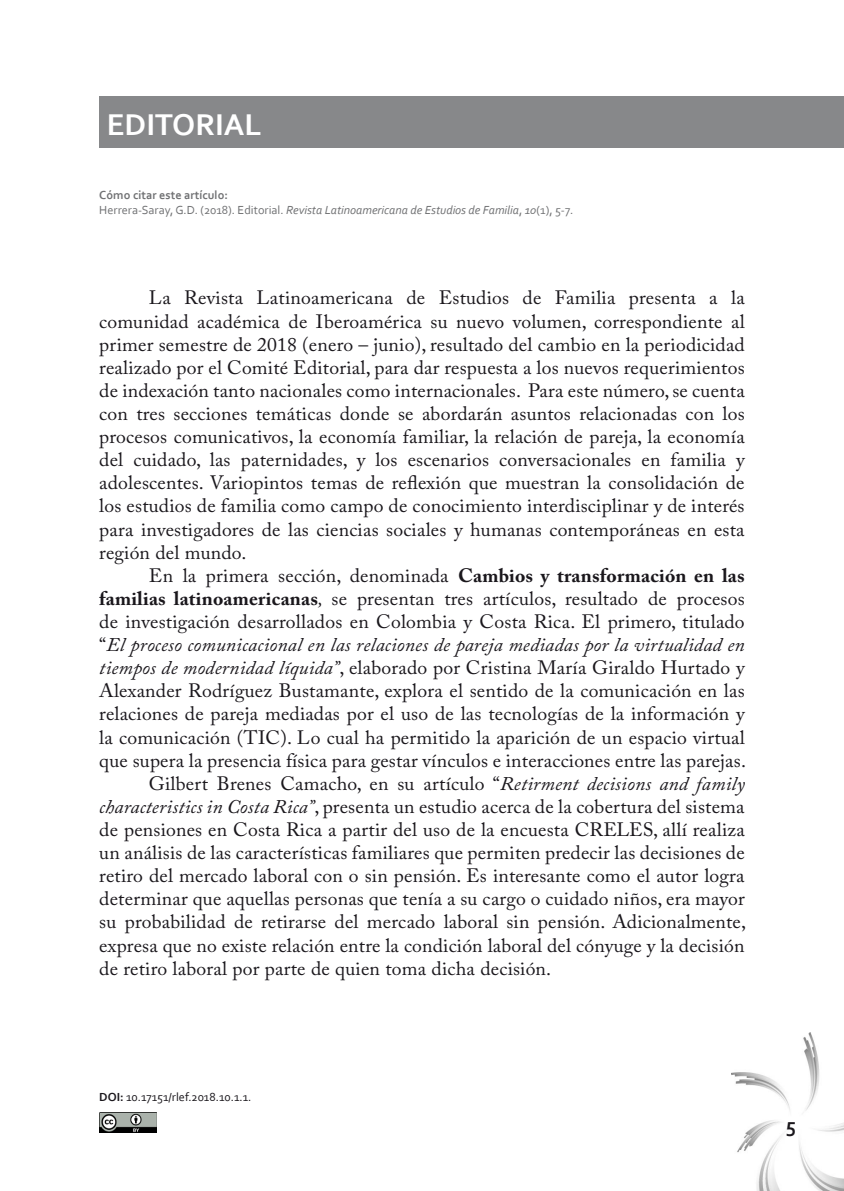
<style>
.page{position:relative;width:844px;height:1191px;background:#fff}
.page>*{position:absolute;margin:0;border:0;box-sizing:border-box;transform-origin:0 0}
.t1{font:700 31.5px "Corbel";color:#fff}
.t2{font:700 21px "Corbel";color:#1a171c}
.t3{font:19.25px/23.1px "Adobe Caslon Pro";letter-spacing:.01em;color:#1a171c;text-align:justify}
.t4{font:italic 19.25px "Adobe Caslon Pro";letter-spacing:.01em;color:#1a171c}
.t5{font:12.25px/14.7px "Corbel";color:#707173}
.t6{font:12.25px "Corbel";color:#1a171c}
.s1{font-weight:700}
.s2{font-style:italic}
.s3{font-style:normal}
</style>
<div class="page">
<img style="left:731px;top:1032px;width:112px;height:159px">
<div style="left:99px;top:96px;width:744px;height:52px;background:#87888a"></div>
<img style="left:99px;top:1112px;width:57px;height:20px">
<h1 class="t1" style="left:107px;top:105px;width:156px">EDITORIAL</h1>
<p class="t5" style="left:99px;top:187px;width:475px"><span class="s1">Cómo citar este artículo:<br></span>Herrera-Saray, G.D. (2018). Editorial. <span class="s2">Revista Latinoamericana de Estudios de Familia</span>, <span class="s2">10</span>(1), 5-7.</p>
<p class="t3" style="left:99px;top:286px;width:646px;text-indent:50px">La Revista Latinoamericana de Estudios de Familia presenta a la comunidad académica de Iberoamérica su nuevo volumen, correspondiente al primer semestre de 2018 (enero – junio), resultado del cambio en la periodicidad realizado por el Comité Editorial, para dar respuesta a los nuevos requerimientos de indexación tanto nacionales como internacionales. Para este número, se cuenta con tres secciones temáticas donde se abordarán asuntos relacionadas con los procesos comunicativos, la economía familiar, la relación de pareja, la economía del cuidado, las paternidades, y los escenarios conversacionales en familia y adolescentes. Variopintos temas de reflexión que muestran la consolidación de los estudios de familia como campo de conocimiento interdisciplinar y de interés para investigadores de las ciencias sociales y humanas contemporáneas en esta región del mundo.</p>
<p class="t3" style="left:149px;top:563px;width:597px">En la primera sección, denominada <span class="s1">Cambios y transformación en las</span></p>
<p class="t3" style="left:99px;top:586px;width:646px"><span class="s1">familias latinoamericanas</span><span class="s2">,</span> se presentan tres artículos, resultado de procesos</p>
<p class="t3" style="left:99px;top:610px;width:646px">de investigación desarrollados en Colombia y Costa Rica. El primero, titulado</p>
<p class="t4" style="left:99px;top:633px;width:646px"><span class="s3">“</span>El proceso comunicacional en las relaciones de pareja mediadas por la virtualidad en</p>
<p class="t3" style="left:99px;top:656px;width:646px"><span class="s2">tiempos de modernidad líquida”</span>, elaborado por Cristina María Giraldo Hurtado y</p>
<p class="t3" style="left:99px;top:679px;width:646px">Alexander Rodríguez Bustamante, explora el sentido de la comunicación en las</p>
<p class="t3" style="left:99px;top:702px;width:646px">relaciones de pareja mediadas por el uso de las tecnologías de la información y</p>
<p class="t3" style="left:99px;top:725px;width:646px">la comunicación (TIC). Lo cual ha permitido la aparición de un espacio virtual</p>
<p class="t3" style="left:99px;top:748px;width:648px">que supera la presencia física para gestar vínculos e interacciones entre las parejas.</p>
<p class="t3" style="left:149px;top:771px;width:597px">Gilbert Brenes Camacho, en su artículo “<span class="s2">Retirment decisions and family</span></p>
<p class="t3" style="left:99px;top:794px;width:646px"><span class="s2">characteristics in Costa Rica”</span>, presenta un estudio acerca de la cobertura del sistema</p>
<p class="t3" style="left:99px;top:817px;width:646px">de pensiones en Costa Rica a partir del uso de la encuesta CRELES, allí realiza</p>
<p class="t3" style="left:99px;top:841px;width:646px">un análisis de las características familiares que permiten predecir las decisiones de</p>
<p class="t3" style="left:99px;top:864px;width:646px">retiro del mercado laboral con o sin pensión. Es interesante como el autor logra</p>
<p class="t3" style="left:99px;top:887px;width:646px">determinar que aquellas personas que tenía a su cargo o cuidado niños, era mayor</p>
<p class="t3" style="left:99px;top:910px;width:648px">su probabilidad de retirarse del mercado laboral sin pensión. Adicionalmente,</p>
<p class="t3" style="left:99px;top:933px;width:646px">expresa que no existe relación entre la condición laboral del cónyuge y la decisión</p>
<p class="t3" style="left:99px;top:956px;width:453px">de retiro laboral por parte de quien toma dicha decisión.</p>
<p class="t6" style="left:99px;top:1089px;width:154px"><span class="s1">DOI:</span> 10.17151/rlef.2018.10.1.1.</p>
<p class="t2" style="left:785px;top:1111px;width:12px">5</p>
</div>
